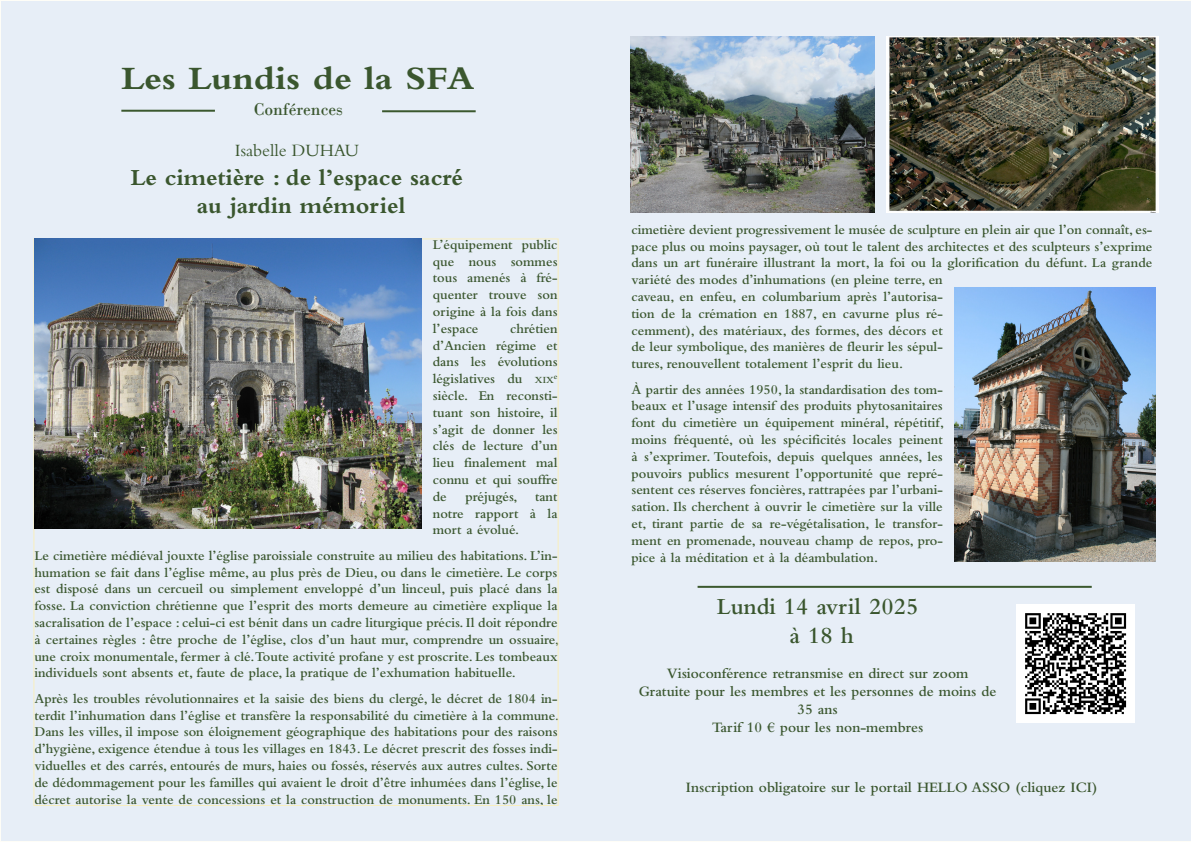
<style>
.page{position:relative;width:1191px;height:842px;background:#fff}
.page>*{position:absolute;margin:0;border:0;box-sizing:border-box;transform-origin:0 0}
.t1{font:700 34px "Bembo Std";color:#3a562e;scale:1.1 1}
.t2{font:700 24px/28.8px "Bembo Std";color:#3a562e;text-align:center}
.t3{font:600 24px/28.8px "Bembo Std";color:#3a562e;text-align:center}
.t4{font:18px "Bembo Std";color:#3a562e}
.t5{font:18px "Bodoni";color:#3a562e}
.t6{font:600 15px/18px "Bembo Std";color:#3a562e;text-align:center}
.t7{font:600 14px/16.8px "Bembo Std";color:#3a562e;text-align:justify}
.t8{font:600 8.2px "Bembo Std";color:#3a562e}
.s1{font-size:9.8px}
</style>
<div class="page">
<div style="left:1px;top:1px;width:1190px;height:840px;background:#e7eef7"></div>
<hr style="left:121px;top:110px;width:94px;height:2px;background:#3b582e">
<hr style="left:382px;top:110px;width:94px;height:2px;background:#3b582e">
<img style="left:886px;top:36px;width:272px;height:177px">
<img style="left:1016px;top:604px;width:118px;height:118px">
<img style="left:34px;top:238px;width:387px;height:290px">
<img style="left:954px;top:288px;width:201px;height:273px">
<img style="left:630px;top:36px;width:245px;height:177px">
<hr style="left:697px;top:586px;width:394px;height:2px;background:#3b582e">
<h1 class="t1" style="left:121px;top:59px;width:322px">Les Lundis de la SFA</h1>
<p class="t5" style="left:254px;top:98px;width:91px">Conférences</p>
<p class="t4" style="left:235px;top:140px;width:126px">Isabelle DUHAU</p>
<h2 class="t2" style="left:131px;top:163px;width:333px">Le cimetière : de l’espace sacré au jardin mémoriel</h2>
<p class="t7" style="left:433px;top:236px;width:126px">L’équipement public que nous sommes tous amenés à fré&shy;quenter trouve son origine à la fois dans l’espace</p>
<p class="t7" style="left:433px;top:320px;width:126px;text-indent:77px">chrétien d’Ancien régime et dans les évolutions législatives du <span class="s1">xix</span></p>
<p class="t8" style="left:554px;top:371px;width:5px">e</p>
<p class="t7" style="left:433px;top:387px;width:126px">siècle. En reconsti&shy;tuant son histoire, il s’agit de donner les clés de lecture d’un lieu finalement mal connu et qui souffre de</p>
<p class="t7" style="left:433px;top:488px;width:126px;text-indent:33px">préjugés, tant notre rapport à la mort a évolué.</p>
<p class="t7" style="left:34px;top:547px;width:526px">Le cimetière médiéval jouxte l’église paroissiale construite au milieu des habitations. L’in&shy;humation se fait dans l’église même, au plus près de Dieu, ou dans le cimetière. Le corps est disposé dans un cercueil ou simplement enveloppé d’un linceul, puis placé dans la fosse. La conviction chrétienne que l’esprit des morts demeure au cimetière explique la sacralisation de l’espace : celui-ci est bénit dans un cadre liturgique précis. Il doit répondre à certaines règles : être proche de l’église, clos d’un haut mur, comprendre un ossuaire, une croix monumentale, fermer à clé. Toute activité profane y est proscrite. Les tombeaux individuels sont absents et, faute de place, la pratique de l’exhumation habituelle.</p>
<p class="t7" style="left:34px;top:690px;width:526px">Après les troubles révolutionnaires et la saisie des biens du clergé, le décret de 1804 in&shy;terdit l’inhumation dans l’église et transfère la responsabilité du cimetière à la commune.<br>Dans les villes, il impose son éloignement géographique des habitations pour des raisons d’hygiène, exigence étendue à tous les villages en 1843. Le décret prescrit des fosses indi&shy;viduelles et des carrés, entourés de murs, haies ou fossés, réservés aux autres cultes. Sorte de dédommagement pour les familles qui avaient le droit d’être inhumées dans l’église, le décret autorise la vente de concessions et la construction de monuments. En 150 ans, le</p>
<p class="t7" style="left:631px;top:221px;width:522px;text-align:left">cimetière devient progressivement le musée de sculpture en plein air que l’on connaît, es&shy;pace plus ou moins paysager, où tout le talent des architectes et des sculpteurs s’exprime dans un art funéraire illustrant la mort, la foi ou la glorification du défunt. La grande variété des modes d’inhumations (en pleine terre, en<br>caveau, en enfeu, en columbarium après l’autorisa-<br>tion de la crémation en 1887, en cavurne plus ré-<br>cemment), des matériaux, des formes, des décors et<br>de leur symbolique, des manières de fleurir les sépul-<br>tures, renouvellent totalement l’esprit du lieu.</p>
<p class="t7" style="left:631px;top:381px;width:314px">À partir des années 1950, la standardisation des tom&shy;beaux et l’usage intensif des produits phytosanitaires font du cimetière un équipement minéral, répétitif, moins fréquenté, où les spécificités locales peinent à s’exprimer. Toutefois, depuis quelques années, les pouvoirs publics mesurent l’opportunité que repré&shy;sentent ces réserves foncières, rattrapées par l’urbani&shy;sation. Ils cherchent à ouvrir le cimetière sur la ville et, tirant partie de sa re-végétalisation, le transfor&shy;ment en promenade, nouveau champ de repos, pro&shy;pice à la méditation et à la déambulation.</p>
<h2 class="t3" style="left:717px;top:592px;width:203px">Lundi 14 avril 2025 à 18 h</h2>
<p class="t6" style="left:639px;top:664px;width:359px">Visioconférence retransmise en direct sur zoom<br>Gratuite pour les membres et les personnes de moins de 35 ans<br>Tarif 10 € pour les non-membres</p>
<p class="t6" style="left:686px;top:778px;width:413px">Inscription obligatoire sur le portail HELLO ASSO (cliquez ICI)</p>
</div>
